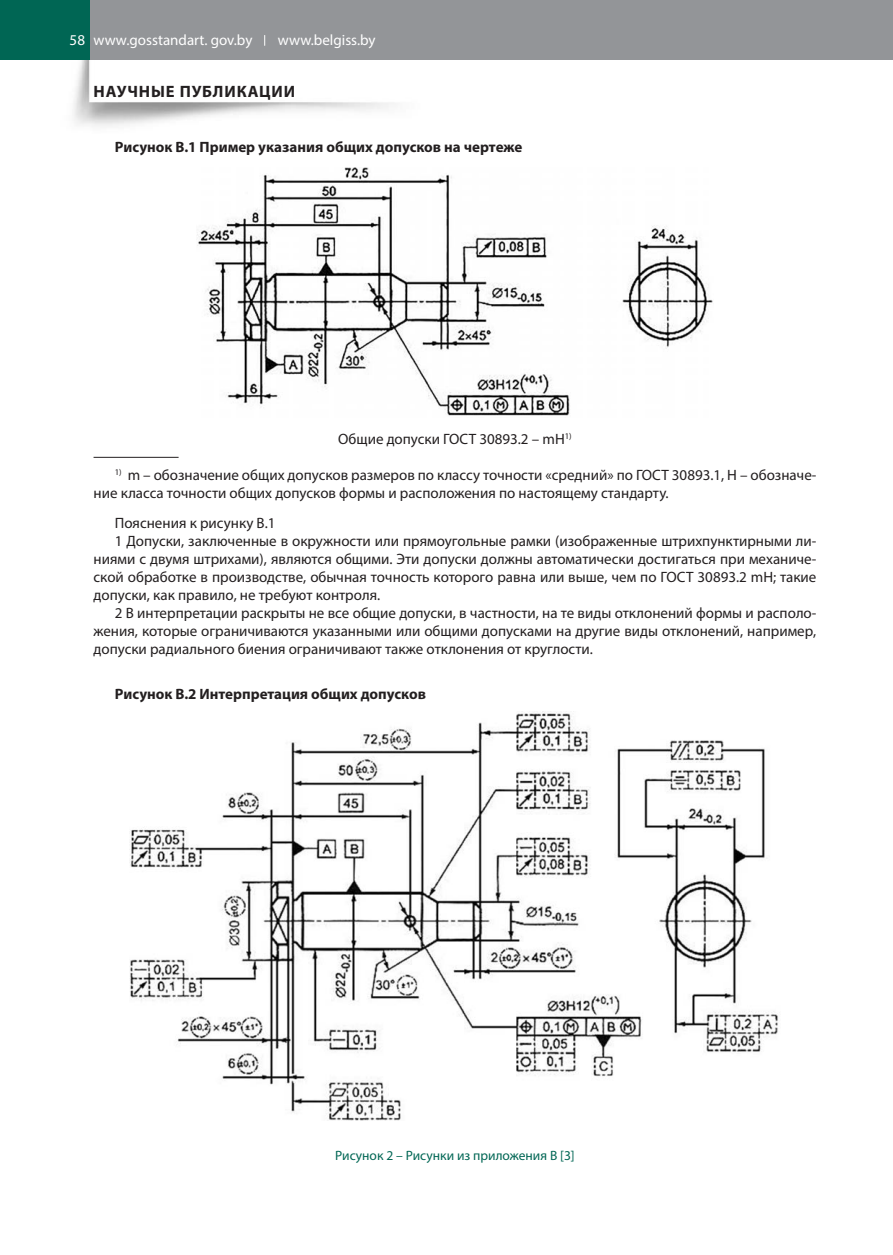
<style>
.page{position:relative;width:893px;height:1255px;background:#fff}
.page>*{position:absolute;margin:0;border:0;box-sizing:border-box;transform-origin:0 0}
.t1{font:700 16.5px "Myriad Pro";letter-spacing:.05em;color:#231f20}
.t2{font:15px/18px "Myriad Pro";color:#231f20}
.t3{font:700 15px "Myriad Pro";color:#231f20}
.t4{font:15px "Myriad Pro";color:#fff}
.t5{font:13.5px "Myriad Pro";color:#006654}
</style>
<div class="page">
<img style="left:74px;top:60px;width:320px;height:66px">
<div style="left:0;top:0;width:893px;height:60px;background:#939598"></div>
<div style="left:0;top:0;width:89px;height:60px;background:#006654"></div>
<img style="left:197px;top:167px;width:516px;height:249px">
<img style="left:130px;top:711px;width:648px;height:410px">
<hr style="left:94px;top:457px;width:85px;height:1px;background:#231f20">
<p class="t4" style="left:70px;top:31px;width:184px">58 www.gosstandart. gov.by</p>
<p class="t4" style="left:278px;top:31px;width:99px">www.belgiss.by</p>
<p class="t1" style="left:94px;top:81px;width:203px">НАУЧНЫЕ ПУБЛИКАЦИИ</p>
<p class="t3" style="left:115px;top:137px;width:409px">Рисунок B.1 Пример указания общих допусков на чертеже</p>
<p class="t2" style="left:338px;top:429px;width:235px">Общие допуски ГОСТ 30893.2 – mH<sup>1)</sup></p>
<p class="t2" style="left:94px;top:465px;width:724px;text-indent:21px"><sup>1)</sup> m – обозначение общих допусков размеров по классу точности «средний» по ГОСТ 30893.1, Н – обозначе&shy;ние класса точности общих допусков формы и расположения по настоящему стандарту.</p>
<p class="t2" style="left:115px;top:513px;width:162px">Пояснения к рисунку В.1</p>
<p class="t2" style="left:115px;top:531px;width:703px">1 Допуски, заключенные в окружности или прямоугольные рамки (изображенные штрихпунктирными ли-</p>
<p class="t2" style="left:94px;top:549px;width:724px">ниями с двумя штрихами), являются общими. Эти допуски должны автоматически достигаться при механиче-</p>
<p class="t2" style="left:94px;top:567px;width:724px">ской обработке в производстве, обычная точность которого равна или выше, чем по ГОСТ 30893.2 mH; такие</p>
<p class="t2" style="left:94px;top:585px;width:288px">допуски, как правило, не требуют контроля.</p>
<p class="t2" style="left:115px;top:603px;width:703px">2 В интерпретации раскрыты не все общие допуски, в частности, на те виды отклонений формы и располо-</p>
<p class="t2" style="left:94px;top:621px;width:724px">жения, которые ограничиваются указанными или общими допусками на другие виды отклонений, например,</p>
<p class="t2" style="left:94px;top:639px;width:501px">допуски радиального биения ограничивают также отклонения от круглости.</p>
<p class="t3" style="left:115px;top:683px;width:313px">Рисунок B.2 Интерпретация общих допусков</p>
<p class="t5" style="left:335px;top:1147px;width:241px">Рисунок 2 – Рисунки из приложения В [3]</p>
</div>
